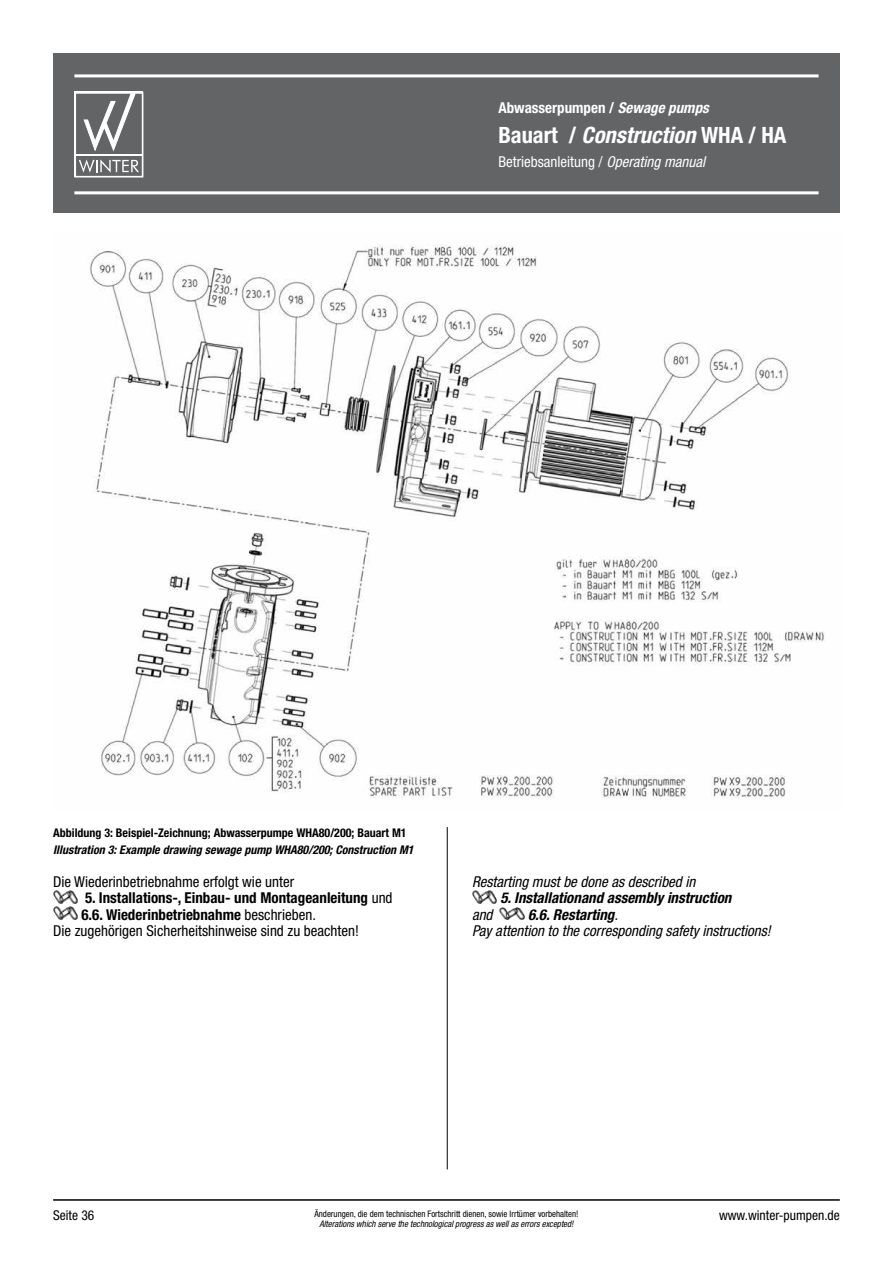
<style>
.page{position:relative;width:893px;height:1263px;background:#fff}
.page>*{position:absolute;margin:0;border:0;box-sizing:border-box;transform-origin:0 0}
.t1{font:700 condensed 22.5px "Helvetica Neue LT Std";color:#fff}
.t2{font:italic condensed 15px/16.5px "Helvetica Neue LT Std";color:#000}
.t3{font:condensed 15px "Helvetica Neue LT Std";color:#000}
.t4{font:700 condensed 15px "Helvetica Neue LT Std";color:#000}
.t5{font:italic 700 condensed 15px "Helvetica Neue LT Std";color:#000}
.t6{font:condensed 15px "Helvetica Neue LT Std";color:#fff}
.t7{font:700 condensed 15px "Helvetica Neue LT Std";color:#fff}
.t8{font:condensed 13.5px "Helvetica Neue LT Std";color:#000}
.t9{font:italic 700 condensed 12px "Helvetica Neue LT Std";color:#000}
.t10{font:700 condensed 12px "Helvetica Neue LT Std";color:#000}
.t11{font:condensed 9px "Helvetica Neue LT Std";color:#000}
.t12{font:italic condensed 9px "Helvetica Neue LT Std";color:#000}
.s1{font-style:italic}
.s2{font-weight:400}
.s3{font-weight:700}
</style>
<div class="page">
<div style="left:53px;top:53px;width:787px;height:160px;background:#636466"></div>
<hr style="left:53px;top:1199px;width:787px;height:2px;background:#000">
<hr style="left:74px;top:74px;width:745px;height:3px;background:#fff">
<hr style="left:74px;top:191px;width:745px;height:3px;background:#fff">
<svg style="left:83px;top:95px;width:52px;height:56px"></svg>
<svg style="left:79px;top:159px;width:60px;height:14px"></svg>
<hr style="left:76px;top:154px;width:66px;height:2px;background:#fff">
<div style="left:74px;top:92px;width:69px;height:85px;border:2px solid #fff"></div>
<hr style="left:447px;top:827px;width:1px;height:342px;background:#000">
<img style="left:90px;top:245px;width:735px;height:553px">
<img style="left:53px;top:890px;width:25px;height:13px">
<img style="left:53px;top:907px;width:25px;height:12px">
<img style="left:472px;top:891px;width:25px;height:12px">
<img style="left:500px;top:907px;width:24px;height:13px">
<p class="t7" style="left:498px;top:98px;width:212px">Abwasserpumpen / <span class="s1">Sewage pumps</span></p>
<h1 class="t1" style="left:498px;top:121px;width:290px">Bauart / <span class="s1">Construction</span> WHA / HA</h1>
<p class="t6" style="left:498px;top:153px;width:208px">Betriebsanleitung / <span class="s1">Operating manual</span></p>
<p class="t10" style="left:53px;top:825px;width:355px">Abbildung 3: Beispiel-Zeichnung; Abwasserpumpe WHA80/200; Bauart M1</p>
<p class="t9" style="left:53px;top:842px;width:362px">Illustration 3: Example drawing sewage pump WHA80/200; Construction M1</p>
<p class="t3" style="left:53px;top:872px;width:242px">Die Wiederinbetriebnahme erfolgt wie unter</p>
<p class="t4" style="left:85px;top:889px;width:309px">5. Installations-, Einbau- und Montageanleitung <span class="s2">und</span></p>
<p class="t4" style="left:81px;top:905px;width:236px">6.6. Wiederinbetriebnahme <span class="s2">beschrieben.</span></p>
<p class="t3" style="left:53px;top:922px;width:307px">Die zugehörigen Sicherheitshinweise sind zu beachten!</p>
<p class="t2" style="left:472px;top:873px;width:225px">Restarting must be done as described in</p>
<p class="t5" style="left:500px;top:889px;width:233px">5. Installationand assembly instruction</p>
<p class="t2" style="left:472px;top:906px;width:22px">and</p>
<p class="t2" style="left:472px;top:906px;width:300px;text-indent:56px"><span class="s3">6.6. Restarting</span>.<br>Pay attention to the corresponding safety instructions!</p>
<p class="t11" style="left:314px;top:1208px;width:266px">Änderungen, die dem technischen Fortschritt dienen, sowie Irrtümer vorbehalten!</p>
<p class="t12" style="left:319px;top:1219px;width:256px">Alterations which serve the technological progress as well as errors excepted!</p>
<p class="t8" style="left:53px;top:1207px;width:43px">Seite 36</p>
<p class="t8" style="left:719px;top:1207px;width:122px">www.winter-pumpen.de</p>
</div>
